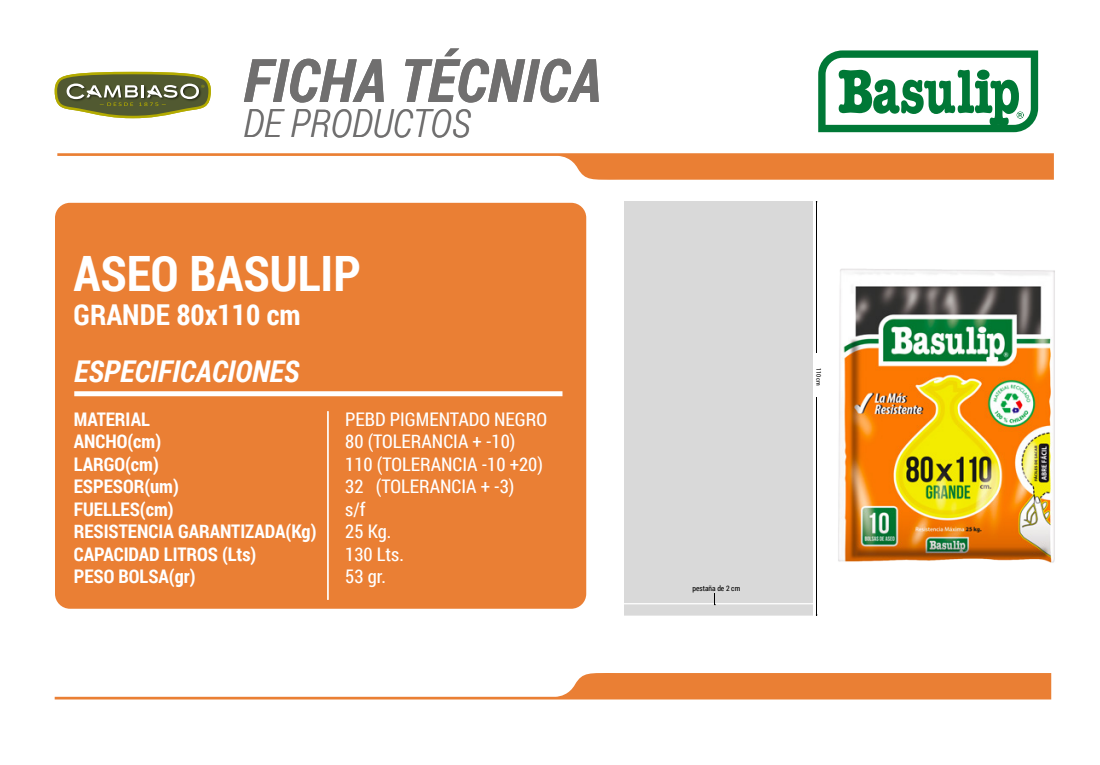
<style>
.page{position:relative;width:1100px;height:765px;background:#fff}
.page>*{position:absolute;margin:0;border:0;box-sizing:border-box;transform-origin:0 0}
.t1{font:italic 700 60px "Roboto Condensed";color:#706f6f}
.t2{font:700 48.75px "Roboto Condensed";color:#fff}
.t3{font:italic 300 38.75px "Roboto Condensed";color:#706f6f}
.t4{font:italic 700 30px "Roboto Condensed";color:#fff}
.t5{font:700 28.75px "Roboto Condensed";color:#fff}
.t6{font:700 18.75px/22.5px "Roboto Condensed";color:#fff}
.t7{font:18.75px/22.5px "Roboto Condensed";color:#fff}
.t8{font:300 7.5px "Roboto Condensed";color:#000}
.t9{font:7.5px "Roboto Condensed";color:#000}
.t10{font:6.25px "Roboto Condensed";color:#000}
</style>
<div class="page">
<div style="left:55px;top:203px;width:531px;height:406px;background:#ea7f34;border-radius:15px"></div>
<svg style="left:55px;top:673px;width:996px;height:26px"></svg>
<svg style="left:55px;top:72px;width:156px;height:46px"></svg>
<hr style="left:327px;top:411px;width:2px;height:189px;background:#fff">
<div style="left:624px;top:201px;width:188px;height:415px;background:#d9d9d9"></div>
<div style="left:622px;top:603px;width:192px;height:14px;border:1px solid #fff"></div>
<hr style="left:816px;top:201px;width:1px;height:151px;background:#000">
<hr style="left:816px;top:397px;width:1px;height:218px;background:#000">
<svg style="left:714px;top:593px;width:2px;height:12px"></svg>
<svg style="left:57px;top:153px;width:997px;height:27px"></svg>
<svg style="left:818px;top:50px;width:220px;height:82px"></svg>
<div style="left:74px;top:391px;width:488px;height:5px;background:#fff"></div>
<img style="left:812px;top:241px;width:243px;height:340px">
<h1 class="t1" style="left:243px;top:39px;width:360px">FICHA TÉCNICA</h1>
<h3 class="t3" style="left:243px;top:96px;width:229px">DE PRODUCTOS</h3>
<h2 class="t2" style="left:74px;top:239px;width:289px">ASEO BASULIP</h2>
<h3 class="t5" style="left:74px;top:295px;width:229px">GRANDE 80x110 cm</h3>
<h3 class="t4" style="left:74px;top:351px;width:226px">ESPECIFICACIONES</h3>
<p class="t6" style="left:74px;top:407px;width:244px">MATERIAL<br>ANCHO(cm)<br>LARGO(cm)<br>ESPESOR(um)<br>FUELLES(cm)<br>RESISTENCIA GARANTIZADA(Kg)<br>CAPACIDAD LITROS (Lts)<br>PESO BOLSA(gr)</p>
<p class="t7" style="left:345px;top:407px;width:203px">PEBD PIGMENTADO NEGRO<br>80 (TOLERANCIA + -10)<br>110 (TOLERANCIA -10 +20)<br>32 (TOLERANCIA + -3)<br>s/f<br>25 Kg.<br>130 Lts.<br>53 gr.</p>
<p class="t10" style="left:823px;top:368px;width:20px;rotate:90deg">110 cm</p>
<p class="t8" style="left:691px;top:584px;width:52px">pestaña de 20mm</p>
<p class="t9" style="left:692px;top:584px;width:49px">pestaña de 2 cm</p>
</div>
